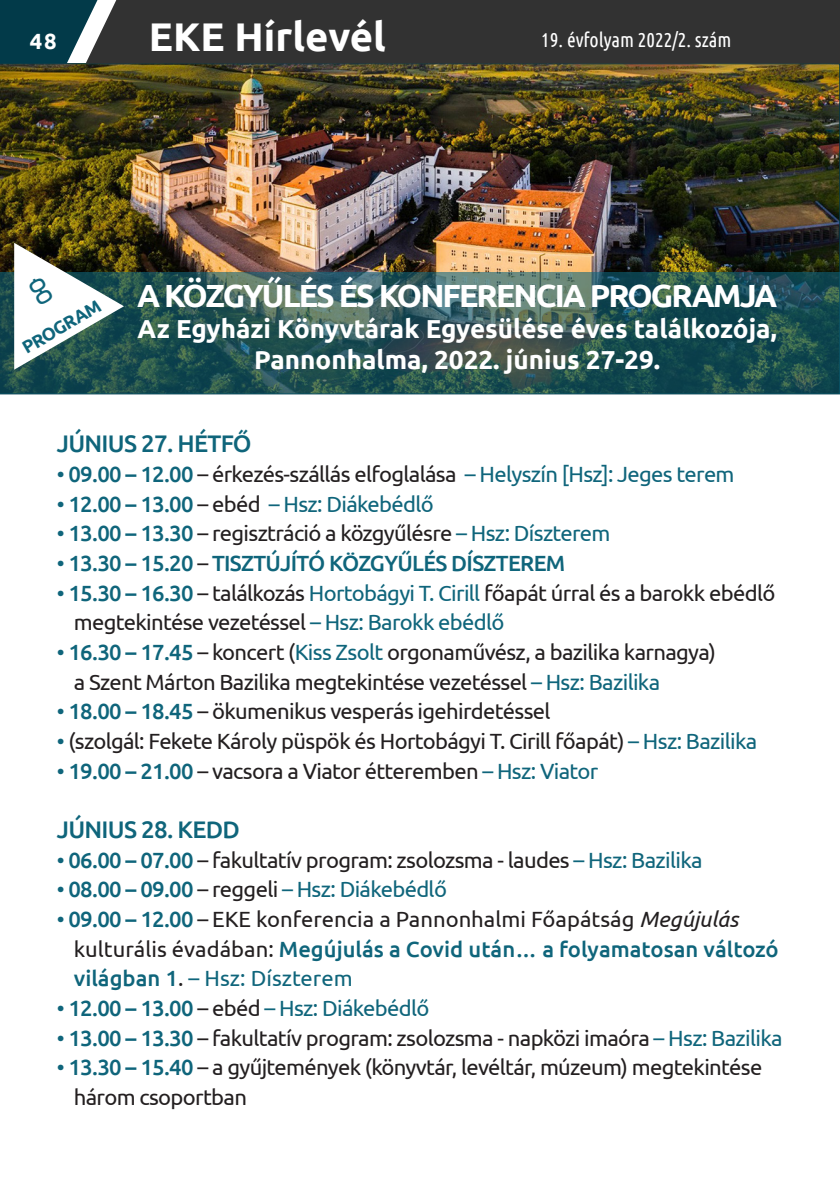
<style>
.page{position:relative;width:840px;height:1191px;background:#fff}
.page>*{position:absolute;margin:0;border:0;box-sizing:border-box;transform-origin:0 0}
.t1{font:700 40px "Ubuntu";color:#fff}
.EKE_cím{font:700 32px "Ubuntu";letter-spacing:-.06em;color:#fff}
.EKE_cím-2{font:700 26px/31.2px "Ubuntu";color:#fff;text-align:center}
.Eke_alap_bekezdesnel{font:500 24px "Ubuntu";letter-spacing:-.03em;color:#0f657b}
.t2{font:22px/29.6px "Ubuntu";letter-spacing:-.03em;color:#231f20}
.t3{font:500 22px/29.6px "Ubuntu";color:#0f657b}
.t4{font:22px "Ubuntu";letter-spacing:-.03em;color:#0f657b}
.t5{font:500 22px "Ubuntu";letter-spacing:-.02em;color:#0f657b}
.t6{font:700 22px "Ubuntu";color:#fff}
.t7{font:20px "Ubuntu Condensed";color:#fff}
.Lábjegyzet{font:700 18px "Ubuntu";color:#0f657b}
.s1{color:#0f657b}
.s2{font-weight:500;color:#0f657b}
.s3{font-weight:500}
.s4{color:#231f20}
.s5{font-weight:400}
.s6{font-weight:400;color:#231f20}
.s7{font-weight:400;font-style:italic;color:#231f20}
</style>
<div class="page">
<img style="left:0;top:63px;width:839px;height:209px">
<div style="left:207px;top:0;width:632px;height:63px;background:#323232"></div>
<svg style="left:0;top:0;width:207px;height:63px;background:#31474d"></svg>
<svg style="left:0;top:272px;width:839px;height:122px;background:#2a5556"></svg>
<svg style="left:14px;top:243px;width:110px;height:127px"></svg>
<p class="t6" style="left:30px;top:28px;width:28px">48</p>
<h1 class="t1" style="left:149px;top:12px;width:238px">EKE Hírlevél</h1>
<p class="t7" style="left:541px;top:28px;width:192px">19. évfolyam 2022/2. szám</p>
<p class="Lábjegyzet" style="left:18px;top:339px;width:89px;rotate:-30deg">PROGRAM</p>
<p class="EKE_cím" style="left:137px;top:276px;width:641px">A KÖZGYŰLÉS ÉS KONFERENCIA PROGRAMJA</p>
<p class="EKE_cím-2" style="left:137px;top:313px;width:640px">Az Egyházi Könyvtárak Egyesülése éves találkozója,<br>Pannonhalma, 2022. június 27-29.</p>
<p class="Eke_alap_bekezdesnel" style="left:57px;top:428px;width:196px">JÚNIUS 27. HÉTFŐ</p>
<p class="t2" style="left:57px;top:458px;width:679px"><span class="s1">•</span> <span class="s2">09.00 – 12.00</span> – érkezés-szállás elfoglalása <span class="s1">– Helyszín [Hsz]: Jeges terem</span></p>
<p class="t4" style="left:57px;top:490px;width:378px">• <span class="s3">12.00 – 13.00</span> <span class="s4">– ebéd</span> – Hsz: Diákebédlő</p>
<p class="t2" style="left:57px;top:518px;width:555px"><span class="s1">•</span> <span class="s2">13.00 – 13.30</span> – regisztráció a közgyűlésre <span class="s1">– Hsz: Díszterem</span></p>
<p class="t5" style="left:57px;top:549px;width:510px"><span class="s5">•</span> 13.30 – 15.20 <span class="s6">–</span> TISZTÚJÍTÓ KÖZGYŰLÉS DÍSZTEREM</p>
<p class="t2" style="left:74px;top:577px;width:702px;text-indent:-17px"><span class="s1">•</span> <span class="s2">15.30 – 16.30</span> – találkozás <span class="s1">Hortobágyi T. Cirill</span> főapát úrral és a barokk ebédlő megtekintése vezetéssel <span class="s1">– Hsz: Barokk ebédlő</span></p>
<p class="t2" style="left:74px;top:636px;width:643px;text-indent:-17px"><span class="s1">•</span> <span class="s2">16.30 – 17.45</span> – koncert (<span class="s1">Kiss Zsolt</span> orgonaművész, a bazilika karnagya) a Szent Márton Bazilika megtekintése vezetéssel <span class="s1">– Hsz: Bazilika</span></p>
<p class="t2" style="left:57px;top:696px;width:495px"><span class="s1">•</span> <span class="s2">18.00 – 18.45</span> – ökumenikus vesperás igehirdetéssel</p>
<p class="t2" style="left:57px;top:725px;width:701px"><span class="s1">•</span> (szolgál: Fekete Károly püspök és Hortobágyi T. Cirill főapát) <span class="s1">– Hsz: Bazilika</span></p>
<p class="t2" style="left:57px;top:755px;width:542px"><span class="s1">•</span> <span class="s2">19.00 – 21.00</span> – vacsora a Viator étteremben <span class="s1">– Hsz: Viator</span></p>
<p class="Eke_alap_bekezdesnel" style="left:57px;top:814px;width:185px">JÚNIUS 28. KEDD</p>
<p class="t2" style="left:57px;top:844px;width:647px"><span class="s1">•</span> <span class="s2">06.00 – 07.00</span> – fakultatív program: zsolozsma - laudes <span class="s1">– Hsz: Bazilika</span></p>
<p class="t4" style="left:57px;top:876px;width:391px">• <span class="s3">08.00 – 09.00</span> <span class="s4">– reggeli</span> – Hsz: Diákebédlő</p>
<p class="t3" style="left:74px;top:903px;width:706px;text-indent:-17px"><span class="s5">•</span> 09.00 – 12.00 <span class="s6">– EKE konferencia a Pannonhalmi Főapátság</span> <span class="s7">Megújulás </span><span class="s6">kulturális évadában:</span> Megújulás a Covid után… a folyamatosan változó világban 1<span class="s6">.</span> <span class="s5">– Hsz: Díszterem</span></p>
<p class="t4" style="left:57px;top:995px;width:374px">• <span class="s3">12.00 – 13.00</span> <span class="s4">– ebéd</span> – Hsz: Diákebédlő</p>
<p class="t2" style="left:57px;top:1022px;width:727px"><span class="s1">•</span> <span class="s2">13.00 – 13.30</span> – fakultatív program: zsolozsma - napközi imaóra <span class="s1">– Hsz: Bazilika</span></p>
<p class="t2" style="left:74px;top:1052px;width:689px;text-indent:-17px"><span class="s1">•</span> <span class="s2">13.30 – 15.40</span> – a gyűjtemények (könyvtár, levéltár, múzeum) megtekintése három csoportban</p>
</div>
